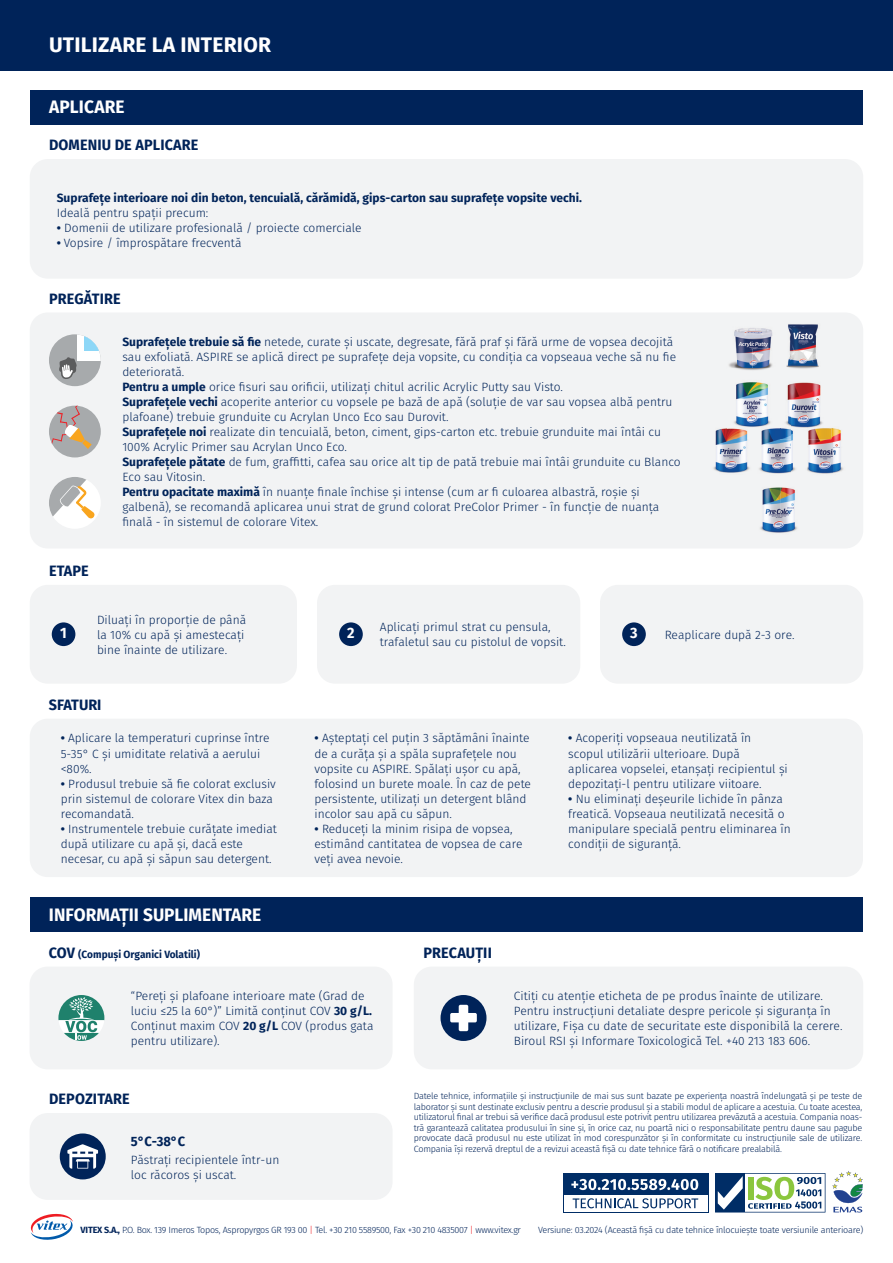
<style>
.page{position:relative;width:893px;height:1263px;background:#fff}
.page>*{position:absolute;margin:0;border:0;box-sizing:border-box;transform-origin:0 0}
.t1{font:700 21px "Fira Sans";letter-spacing:.01em;color:#fff}
.t2{font:700 18px "Fira Sans";color:#fff;scale:.96 1}
.t3{font:700 15px "Fira Sans";letter-spacing:.01em;color:#002359;scale:.96 1}
.t4{font:700 15px "Fira Sans";color:#fff;scale:.96 1}
.t5{font:700 13.5px "Fira Sans";color:#002359;scale:.96 1}
.t6{font:300 12px/15px "Fira Sans";color:#002359}
.t7{font:700 12px "Fira Sans";color:#002359}
.t8{font:700 10.5px "Fira Sans";color:#002359;scale:.96 1}
.t9{font:300 9px/10.5px "Fira Sans";letter-spacing:-.03em;color:#002359;text-align:justify}
.s1{font-weight:700}
.s2{font-size:15px}
.s3{color:#ee1d23}
</style>
<div class="page">
<div style="left:30px;top:90px;width:833px;height:34px;background:#002359"></div>
<div style="left:30px;top:898px;width:833px;height:34px;background:#002359"></div>
<div style="left:30px;top:966px;width:363px;height:103px;background:#f2f3f4;border-radius:18px"></div>
<div style="left:414px;top:966px;width:449px;height:103px;background:#f2f3f4;border-radius:18px"></div>
<svg style="left:58px;top:995px;width:46px;height:46px"></svg>
<div style="left:30px;top:1113px;width:363px;height:87px;background:#f2f3f4;border-radius:18px"></div>
<div style="left:30px;top:159px;width:833px;height:120px;background:#f2f3f4;border-radius:18px"></div>
<div style="left:30px;top:312px;width:833px;height:236px;background:#f2f3f4;border-radius:18px"></div>
<div style="left:30px;top:719px;width:833px;height:158px;background:#f2f3f4;border-radius:18px"></div>
<div style="left:30px;top:585px;width:267px;height:99px;background:#f2f3f4;border-radius:18px"></div>
<div style="left:317px;top:585px;width:263px;height:99px;background:#f2f3f4;border-radius:18px"></div>
<div style="left:600px;top:585px;width:263px;height:99px;background:#f2f3f4;border-radius:18px"></div>
<div style="left:60px;top:1133px;width:46px;height:46px;background:#002359;border-radius:50%"></div>
<svg style="left:67px;top:1144px;width:31px;height:24px"></svg>
<div style="left:441px;top:995px;width:45px;height:46px;background:#002359;border-radius:50%"></div>
<svg style="left:450px;top:1005px;width:27px;height:26px"></svg>
<div style="left:52px;top:622px;width:23px;height:24px;background:#002359;border-radius:50%"></div>
<div style="left:339px;top:622px;width:24px;height:24px;background:#002359;border-radius:50%"></div>
<div style="left:622px;top:622px;width:24px;height:24px;background:#002359;border-radius:50%"></div>
<div style="left:0;top:0;width:893px;height:70px;background:#002359"></div>
<svg style="left:30px;top:1213px;width:43px;height:27px"></svg>
<svg style="left:832px;top:1171px;width:31px;height:41px"></svg>
<div style="left:563px;top:1173px;width:145px;height:39px;background:#002d66"></div>
<div style="left:564px;top:1195px;width:143px;height:16px;background:#fff"></div>
<svg style="left:573px;top:1198px;width:125px;height:10px"></svg>
<svg style="left:571px;top:1179px;width:127px;height:11px"></svg>
<svg style="left:49px;top:477px;width:51px;height:51px"></svg>
<div style="left:49px;top:334px;width:52px;height:52px;background:#a7aaac;border-radius:26px"></div>
<div style="left:77px;top:334px;width:24px;height:27px;background:#fff"></div>
<svg style="left:85px;top:334px;width:16px;height:17px"></svg>
<svg style="left:59px;top:357px;width:18px;height:22px"></svg>
<div style="left:49px;top:406px;width:52px;height:51px;background:#a7aaac;border-radius:26px"></div>
<svg style="left:50px;top:406px;width:42px;height:43px"></svg>
<svg style="left:715px;top:1173px;width:110px;height:39px"></svg>
<img style="left:736px;top:368px;width:85px;height:45px">
<img style="left:760px;top:487px;width:38px;height:46px">
<img style="left:734px;top:328px;width:39px;height:20px">
<img style="left:729px;top:348px;width:23px;height:30px">
<img style="left:752px;top:348px;width:21px;height:20px">
<img style="left:786px;top:324px;width:33px;height:43px">
<img style="left:780px;top:378px;width:1px;height:35px">
<img style="left:786px;top:367px;width:35px;height:6px">
<svg style="left:780px;top:368px;width:6px;height:10px"></svg>
<img style="left:713px;top:416px;width:130px;height:58px">
<img style="left:727px;top:413px;width:53px;height:25px">
<img style="left:792px;top:413px;width:39px;height:26px">
<svg style="left:780px;top:416px;width:1px;height:22px"></svg>
<h1 class="t1" style="left:49px;top:30px;width:223px">UTILIZARE LA INTERIOR</h1>
<h2 class="t2" style="left:49px;top:94px;width:80px">APLICARE</h2>
<p class="t3" style="left:49px;top:134px;width:157px">DOMENIU DE APLICARE</p>
<p class="t7" style="left:57px;top:189px;width:527px">Suprafețe interioare noi din beton, tencuială, cărămidă, gips-carton sau suprafețe vopsite vechi.</p>
<p class="t6" style="left:57px;top:206px;width:153px">Ideală pentru spații precum:</p>
<p class="t6" style="left:57px;top:221px;width:306px"><span class="s1">•</span> Domenii de utilizare profesională / proiecte comerciale</p>
<p class="t6" style="left:57px;top:236px;width:186px"><span class="s1">•</span> Vopsire / împrospătare frecventă</p>
<p class="t3" style="left:49px;top:288px;width:76px">PREGĂTIRE</p>
<p class="t3" style="left:49px;top:560px;width:43px">ETAPE</p>
<p class="t6" style="left:122px;top:335px;width:560px"><span class="s1">Suprafețele trebuie să fie</span> netede, curate și uscate, degresate, fără praf și fără urme de vopsea decojită sau exfoliată. ASPIRE se aplică direct pe suprafețe deja vopsite, cu condiția ca vopseaua veche să nu fie deteriorată.<br><span class="s1">Pentru a umple</span> orice fisuri sau orificii, utilizați chitul acrilic Acrylic Putty sau Visto.<br><span class="s1">Suprafețele vechi</span> acoperite anterior cu vopsele pe bază de apă (soluție de var sau vopsea albă pentru plafoane) trebuie grunduite cu Acrylan Unco Eco sau Durovit.<br><span class="s1">Suprafețele noi</span> realizate din tencuială, beton, ciment, gips-carton etc. trebuie grunduite mai întâi cu 100% Acrylic Primer sau Acrylan Unco Eco.<br><span class="s1">Suprafețele pătate</span> de fum, graffitti, cafea sau orice alt tip de pată trebuie mai întâi grunduite cu Blanco Eco sau Vitosin.<br><span class="s1">Pentru opacitate maximă</span> în nuanțe finale închise și intense (cum ar fi culoarea albastră, roșie și galbenă), se recomandă aplicarea unui strat de grund colorat PreColor Primer - în funcție de nuanța finală - în sistemul de colorare Vitex.</p>
<p class="t6" style="left:97px;top:613px;width:151px">Diluați în proporție de până la 10% cu apă și amestecați bine înainte de utilizare.</p>
<p class="t6" style="left:380px;top:620px;width:187px">Aplicați primul strat cu pensula, trafaletul sau cu pistolul de vopsit.</p>
<p class="t6" style="left:665px;top:628px;width:131px">Reaplicare după 2-3 ore.</p>
<p class="t4" style="left:60px;top:622px;width:8px">1</p>
<p class="t4" style="left:347px;top:622px;width:9px">2</p>
<p class="t4" style="left:630px;top:622px;width:9px">3</p>
<p class="t3" style="left:49px;top:694px;width:56px">SFATURI</p>
<p class="t6" style="left:61px;top:732px;width:210px"><span class="s1">•</span> Aplicare la temperaturi cuprinse între<br>5-35° C și umiditate relativă a aerului &lt;80%.</p>
<p class="t6" style="left:61px;top:777px;width:217px"><span class="s1">•</span> Produsul trebuie să fie colorat exclusiv prin sistemul de colorare Vitex din baza recomandată.</p>
<p class="t6" style="left:61px;top:822px;width:218px"><span class="s1">•</span> Instrumentele trebuie curățate imediat după utilizare cu apă și, dacă este necesar, cu apă și săpun sau detergent.</p>
<h2 class="t2" style="left:49px;top:902px;width:222px">INFORMAȚII SUPLIMENTARE</h2>
<p class="t6" style="left:314px;top:732px;width:218px"><span class="s1">•</span> Așteptați cel puțin 3 săptămâni înainte de a curăța și a spăla suprafețele nou vopsite cu ASPIRE. Spălați ușor cu apă, folosind un burete moale. În caz de pete persistente, utilizați un detergent blând incolor sau apă cu săpun.</p>
<p class="t6" style="left:314px;top:822px;width:209px"><span class="s1">•</span> Reduceți la minim risipa de vopsea, estimând cantitatea de vopsea de care veți avea nevoie.</p>
<p class="t6" style="left:568px;top:732px;width:221px"><span class="s1">•</span> Acoperiți vopseaua neutilizată în scopul utilizării ulterioare. După aplicarea vopselei, etanșați recipientul și depozitați-l pentru utilizare viitoare.</p>
<p class="t6" style="left:568px;top:792px;width:224px"><span class="s1">•</span> Nu eliminați deșeurile lichide în pânza freatică. Vopseaua neutilizată necesită o manipulare specială pentru eliminarea în condiții de siguranță.</p>
<p class="t8" style="left:49px;top:947px;width:159px"><span class="s2">COV</span> (Compuși Organici Volatili)</p>
<p class="t3" style="left:423px;top:943px;width:73px">PRECAUȚII</p>
<p class="t6" style="left:131px;top:989px;width:244px">“Pereți și plafoane interioare mate (Grad de luciu ≤25 la 60°)” Limită conținut COV <span class="s1">30 g/L.<br></span>Conținut maxim COV <span class="s1">20 g/L</span> COV (produs gata pentru utilizare).</p>
<p class="t6" style="left:514px;top:989px;width:330px">Citiți cu atenție eticheta de pe produs înainte de utilizare.<br>Pentru instrucțiuni detaliate despre pericole și siguranța în utilizare, Fișa cu date de securitate este disponibilă la cerere.<br>Biroul RSI și Informare Toxicologică Tel. +40 213 183 606.</p>
<p class="t3" style="left:49px;top:1088px;width:85px">DEPOZITARE</p>
<p class="t5" style="left:131px;top:1132px;width:58px">5°C-38°C</p>
<p class="t6" style="left:131px;top:1153px;width:150px">Păstrați recipientele într-un loc răcoros și uscat.</p>
<p class="t9" style="left:414px;top:1091px;width:450px">Datele tehnice, informațiile și instrucțiunile de mai sus sunt bazate pe experiența noastră îndelungată și pe teste de laborator și sunt destinate exclusiv pentru a descrie produsul și a stabili modul de aplicare a acestuia. Cu toate acestea, utilizatorul final ar trebui să verifice dacă produsul este potrivit pentru utilizarea prevăzută a acestuia. Compania noas&shy;tră garantează calitatea produsului în sine și, în orice caz, nu poartă nici o responsabilitate pentru daune sau pagube provocate dacă produsul nu este utilizat în mod corespunzător și în conformitate cu instrucțiunile sale de utilizare.<br>Compania își rezervă dreptul de a revizui această fișă cu date tehnice fără o notificare prealabilă.</p>
<p class="t9" style="left:81px;top:1225px;width:442px"><span class="s1">VITEX S.A.,</span> P.O. Box. 139 Imeros Topos, Aspropyrgos GR 193 00 <span class="s3">|</span> Τel. +30 210 5589500, Fax +30 210 4835007 <span class="s3">|</span> www.vitex.gr</p>
<p class="t9" style="left:538px;top:1225px;width:327px">Versiune: 03.2024 (Această fișă cu date tehnice înlocuiește toate versiunile anterioare)</p>
</div>
